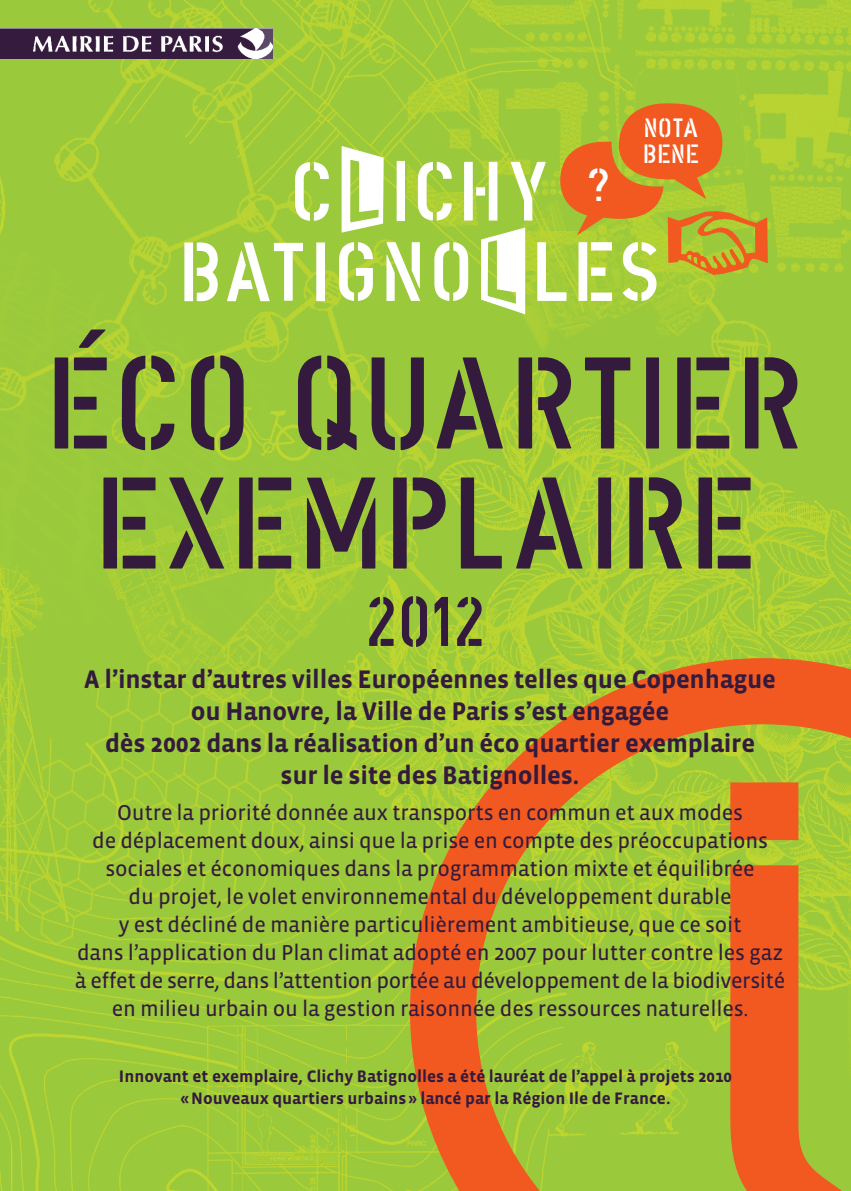
<style>
.page{position:relative;width:851px;height:1191px;background:#fff}
.page>*{position:absolute;margin:0;border:0;box-sizing:border-box;transform-origin:0 0}
.t1{font:130px/120px "Din Semavip";letter-spacing:-.005em;color:#341b3d;text-align:center}
.t2{font:70px "Din Semavip";color:#341b3d}
.t3{font:46px "Din Semavip";color:#fff}
.t4{font:26.4px/26.4px "Din Semavip";color:#fff}
.t5{font:700 26px/32px "Vista Sans";letter-spacing:-.01em;color:#341b3d;text-align:center}
.t6{font:22px/28px "Vista Sans Reg";letter-spacing:-.01em;color:#341b3d;text-align:center}
.t7{font:700 17px/22px "Vista Sans";color:#341b3d;text-align:center}
</style>
<div class="page">
<img style="left:0;top:0;width:850px;height:1191px">
<svg style="left:410px;top:658px;width:440px;height:533px;background:#bca530"></svg>
<img style="left:0;top:28px;width:273px;height:30px">
<svg style="left:295px;top:162px;width:34px;height:59px"></svg>
<svg style="left:184px;top:242px;width:34px;height:59px"></svg>
<div style="left:316px;top:242px;width:9px;height:59px;background:#fff"></div>
<svg style="left:227px;top:242px;width:76px;height:59px"></svg>
<svg style="left:339px;top:98px;width:428px;height:216px;background:#bcc152"></svg>
<h3 class="t3" style="left:587px;top:159px;width:26px">?</h3>
<p class="t4" style="left:642px;top:114px;width:58px">NOTA<br>BENE</p>
<h1 class="t1" style="left:45px;top:343px;width:762px">ÉCO QUARTIER<br>EXEMPLAIRE</h1>
<h2 class="t2" style="left:365px;top:582px;width:122px">2012</h2>
<p class="t5" style="left:84px;top:664px;width:693px">A l’instar d’autres villes Européennes telles que Copenhague ou Hanovre, la Ville de Paris s’est engagée<br>dès 2002 dans la réalisation d’un éco quartier exemplaire sur le site des Batignolles.</p>
<p class="t6" style="left:75px;top:799px;width:711px">Outre la priorité donnée aux transports en commun et aux modes<br>de déplacement doux, ainsi que la prise en compte des préoccupations sociales et économiques dans la programmation mixte et équilibrée<br>du projet, le volet environnemental du développement durable<br>y est décliné de manière particulièrement ambitieuse, que ce soit<br>dans l’application du Plan climat adopté en 2007 pour lutter contre les gaz à effet de serre, dans l’attention portée au développement de la biodiversité en milieu urbain ou la gestion raisonnée des ressources naturelles.</p>
<p class="t7" style="left:119px;top:1066px;width:614px">Innovant et exemplaire, Clichy Batignolles a été lauréat de l’appel à projets 2010 «Nouveaux quartiers urbains» lancé par la Région Ile de France.</p>
</div>
